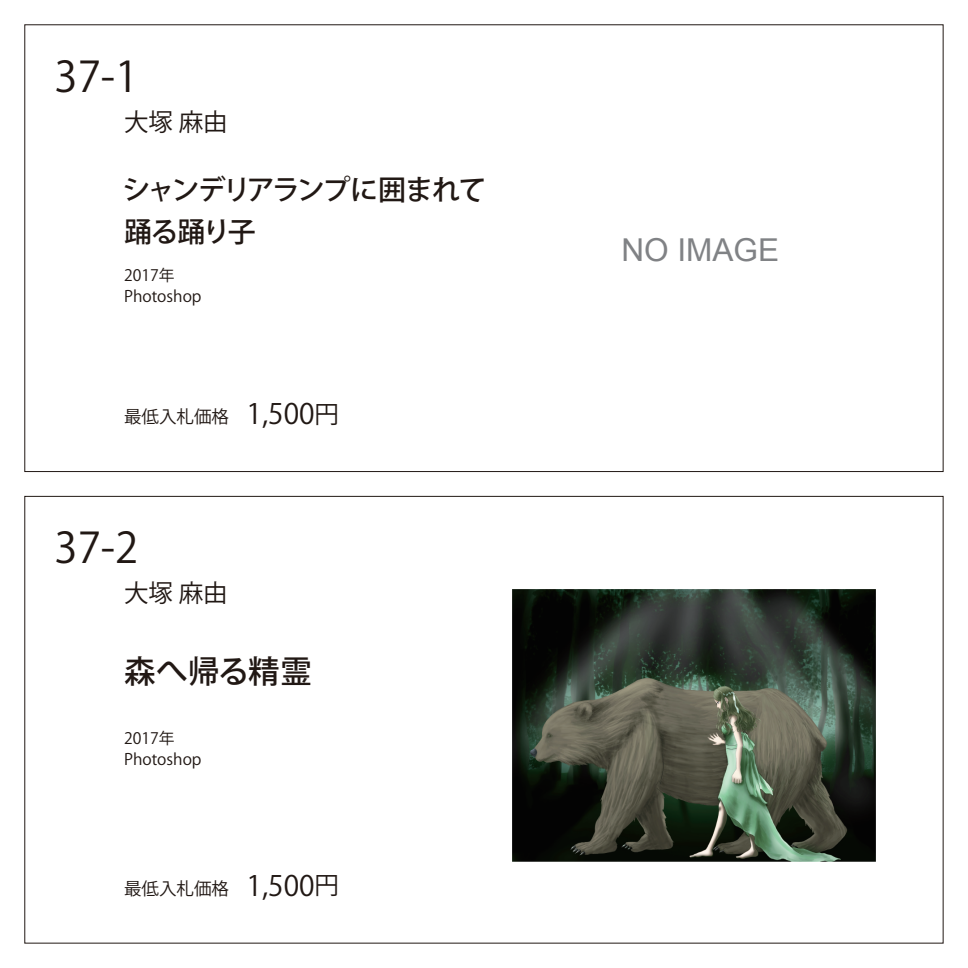
<style>
.page{position:relative;width:968px;height:968px;background:#fff}
.page>*{position:absolute;margin:0;border:0;box-sizing:border-box;transform-origin:0 0}
.t1{font:42px "Koz Go Pro";color:#211814}
.t2{font:31.5px "Arial";color:#808285}
.t3{font:500 31.5px "Koz Go Pro";letter-spacing:.015em;color:#211814}
.t4{font:500 28px/42px "Koz Go Pro";letter-spacing:-.085em;color:#211814}
.t5{font:24.5px "Koz Go Pro";color:#211814}
.t6{font:17.5px "Koz Go Pro";color:#211814}
.t7{font:15.75px/21px "Koz Go Pro";color:#211814}
.s1{font-size:28px}
.s2{font-size:24.5px}
</style>
<div class="page">
<div style="left:25px;top:496px;width:918px;height:447px;background:#fff;border:1px solid #211814"></div>
<img style="left:512px;top:589px;width:363px;height:272px">
<h1 class="t1" style="left:55px;top:49px;width:85px">37-1</h1>
<h3 class="t5" style="left:124px;top:106px;width:105px">大塚 麻由</h3>
<h3 class="t4" style="left:123px;top:170px;width:365px">シャンデリアランプに囲まれて踊る踊り子</h3>
<p class="t7" style="left:124px;top:265px;width:79px">2017年<br>Photoshop</p>
<p class="t6" style="left:124px;top:405px;width:216px">最低入札価格　<span class="s1">1,500</span><span class="s2">円</span></p>
<h1 class="t1" style="left:55px;top:520px;width:85px">37-2</h1>
<h3 class="t5" style="left:124px;top:577px;width:105px">大塚 麻由</h3>
<h2 class="t3" style="left:124px;top:651px;width:189px">森へ帰る精霊</h2>
<p class="t7" style="left:124px;top:727px;width:79px">2017年<br>Photoshop</p>
<p class="t6" style="left:124px;top:877px;width:216px">最低入札価格　<span class="s1">1,500</span><span class="s2">円</span></p>
<h2 class="t2" style="left:621px;top:229px;width:159px">NO IMAGE</h2>
</div>
